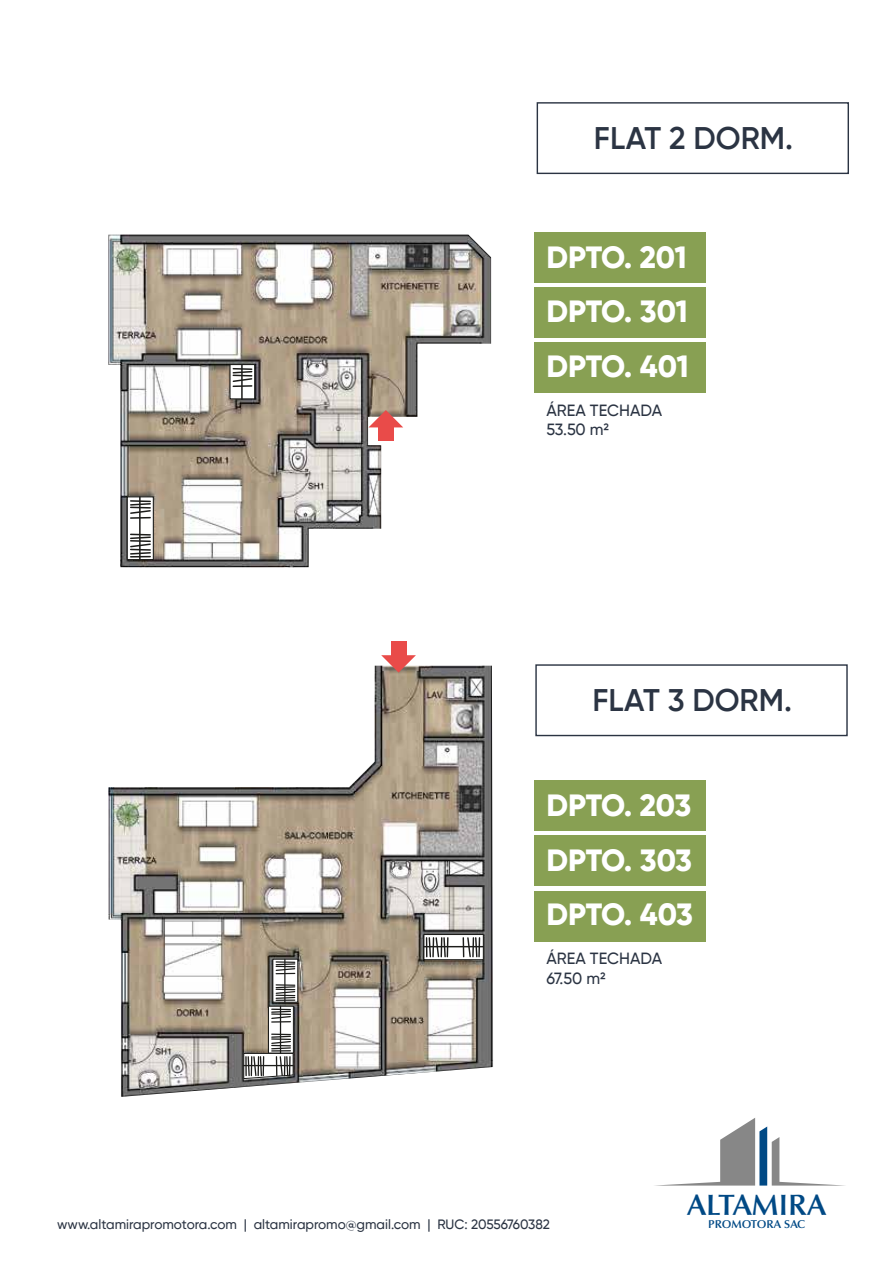
<style>
.page{position:relative;width:893px;height:1263px;background:#fff}
.page>*{position:absolute;margin:0;border:0;box-sizing:border-box;transform-origin:0 0}
.t1{font:600 31.2px "Gilroy";color:#2b3443}
.t2{font:800 30.6px/54.8px "Gilroy";letter-spacing:-.01em;color:#fff;text-align:justify}
.t3{font:600 29.55px "Optima LT Std";color:#004985}
.t4{font:500 16.2px/19.5px "Gilroy";color:#2b3443}
.t5{font:500 13.5px "Gilroy";color:#2b3443}
.t6{font:600 11.4px "Optima LT Std";letter-spacing:-.01em;color:#004985}
</style>
<div class="page">
<img style="left:108px;top:234px;width:383px;height:333px">
<div style="left:229px;top:364px;width:26px;height:35px;background:#fff;border:1px solid #1d1d1b"></div>
<svg style="left:232px;top:368px;width:21px;height:19px"></svg>
<hr style="left:241px;top:365px;width:2px;height:34px;background:#1d1d1b">
<div style="left:535px;top:664px;width:313px;height:72px;border:1px solid #2b3443"></div>
<div style="left:534px;top:232px;width:172px;height:51px;background:#88a053"></div>
<div style="left:534px;top:287px;width:172px;height:51px;background:#88a053"></div>
<div style="left:534px;top:342px;width:172px;height:51px;background:#88a053"></div>
<div style="left:534px;top:780px;width:172px;height:51px;background:#88a053"></div>
<div style="left:534px;top:835px;width:172px;height:51px;background:#88a053"></div>
<div style="left:534px;top:891px;width:172px;height:50px;background:#88a053"></div>
<div style="left:537px;top:102px;width:312px;height:72px;border:1px solid #2b3443"></div>
<svg style="left:368px;top:410px;width:35px;height:17px"></svg>
<div style="left:378px;top:422px;width:16px;height:19px;background:#e94b49"></div>
<img style="left:108px;top:666px;width:385px;height:431px">
<svg style="left:423px;top:934px;width:61px;height:26px"></svg>
<svg style="left:463px;top:936px;width:18px;height:22px"></svg>
<svg style="left:426px;top:936px;width:23px;height:22px"></svg>
<hr style="left:424px;top:946px;width:59px;height:1px;background:#1d1d1b">
<div style="left:272px;top:959px;width:26px;height:44px;background:#fff;border:1px solid #1d1d1b"></div>
<svg style="left:275px;top:961px;width:21px;height:13px"></svg>
<svg style="left:275px;top:984px;width:21px;height:17px"></svg>
<hr style="left:284px;top:959px;width:1px;height:43px;background:#1d1d1b">
<div style="left:268px;top:1006px;width:26px;height:47px;background:#fff;border:1px solid #1d1d1b"></div>
<svg style="left:271px;top:1008px;width:20px;height:15px"></svg>
<svg style="left:243px;top:1033px;width:51px;height:46px"></svg>
<hr style="left:280px;top:1006px;width:1px;height:47px;background:#1d1d1b">
<svg style="left:381px;top:655px;width:35px;height:17px"></svg>
<div style="left:391px;top:641px;width:15px;height:20px;background:#e94b49"></div>
<svg style="left:665px;top:1118px;width:170px;height:67px"></svg>
<div style="left:127px;top:496px;width:27px;height:64px;background:#fff;border:1px solid #1d1d1b"></div>
<svg style="left:130px;top:500px;width:21px;height:19px"></svg>
<svg style="left:130px;top:533px;width:21px;height:24px"></svg>
<hr style="left:139px;top:497px;width:2px;height:63px;background:#1d1d1b">
<h1 class="t1" style="left:594px;top:119px;width:201px">FLAT 2 DORM.</h1>
<h2 class="t2" style="left:546px;top:229px;width:144px">DPTO. 201<br>DPTO. 301<br>DPTO. 401</h2>
<p class="t4" style="left:546px;top:400px;width:117px">ÁREA TECHADA<br>53.50 m2</p>
<h1 class="t1" style="left:592px;top:681px;width:201px">FLAT 3 DORM.</h1>
<h2 class="t2" style="left:546px;top:777px;width:148px">DPTO. 203<br>DPTO. 303<br>DPTO. 403</h2>
<p class="t4" style="left:546px;top:948px;width:117px">ÁREA TECHADA<br>67.50 m2</p>
<p class="t5" style="left:57px;top:1216px;width:494px">www.altamirapromotora.com | altamirapromo@gmail.com | RUC: 20556760382</p>
<h3 class="t3" style="left:687px;top:1188px;width:141px">ALTAMIRA</h3>
<p class="t6" style="left:708px;top:1218px;width:99px">PROMOTORA SAC</p>
</div>
